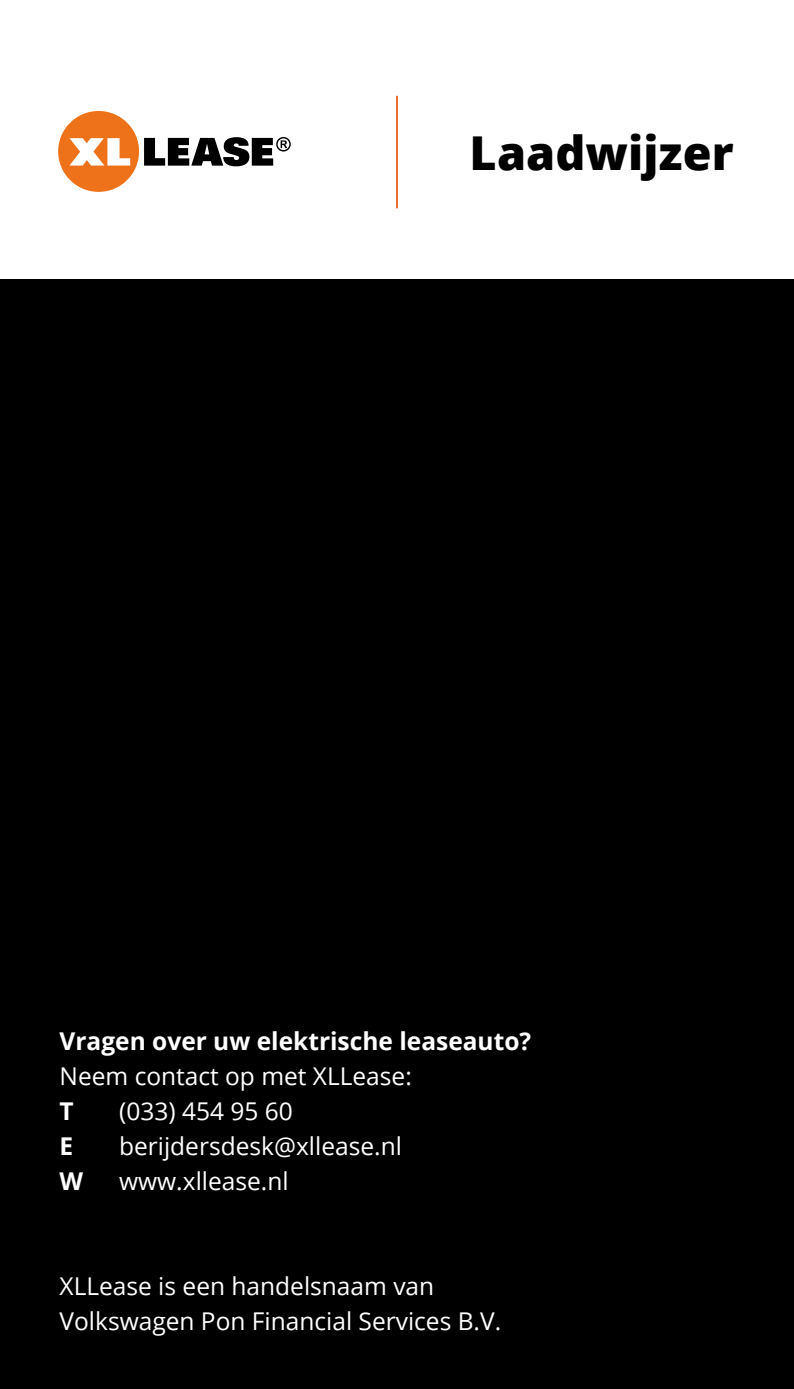
<style>
.page{position:relative;width:794px;height:1389px;background:#fff}
.page>*{position:absolute;margin:0;border:0;box-sizing:border-box;transform-origin:0 0}
.t1{font:800 46.55px "Open Sans";letter-spacing:.005em;color:#000}
.t2{font:24.5px/35px "Open Sans";color:#fff}
.t3{font:700 24.5px "Open Sans";color:#fff}
</style>
<div class="page">
<div style="left:0;top:280px;width:794px;height:1109px;background:#000"></div>
<div style="left:58px;top:111px;width:81px;height:81px;background:#ee7219;border-radius:50%"></div>
<svg style="left:69px;top:138px;width:61px;height:28px"></svg>
<svg style="left:144px;top:137px;width:147px;height:29px"></svg>
<hr style="left:396px;top:96px;width:2px;height:112px;background:#ea581d">
<h1 class="t1" style="left:469px;top:118px;width:266px">Laadwijzer</h1>
<p class="t3" style="left:60px;top:1024px;width:473px">Vragen over uw elektrische leaseauto?</p>
<p class="t2" style="left:60px;top:1058px;width:354px">Neem contact op met XLLease:</p>
<p class="t3" style="left:60px;top:1094px;width:16px">T</p>
<p class="t2" style="left:119px;top:1093px;width:175px">(033) 454 95 60</p>
<p class="t3" style="left:60px;top:1129px;width:15px">E</p>
<p class="t2" style="left:119px;top:1128px;width:284px">berijdersdesk@xllease.nl</p>
<p class="t3" style="left:60px;top:1164px;width:25px">W</p>
<p class="t2" style="left:119px;top:1163px;width:171px">www.xllease.nl</p>
<p class="t2" style="left:60px;top:1268px;width:443px">XLLease is een handelsnaam van<br>Volkswagen Pon Financial Services B.V.</p>
</div>
